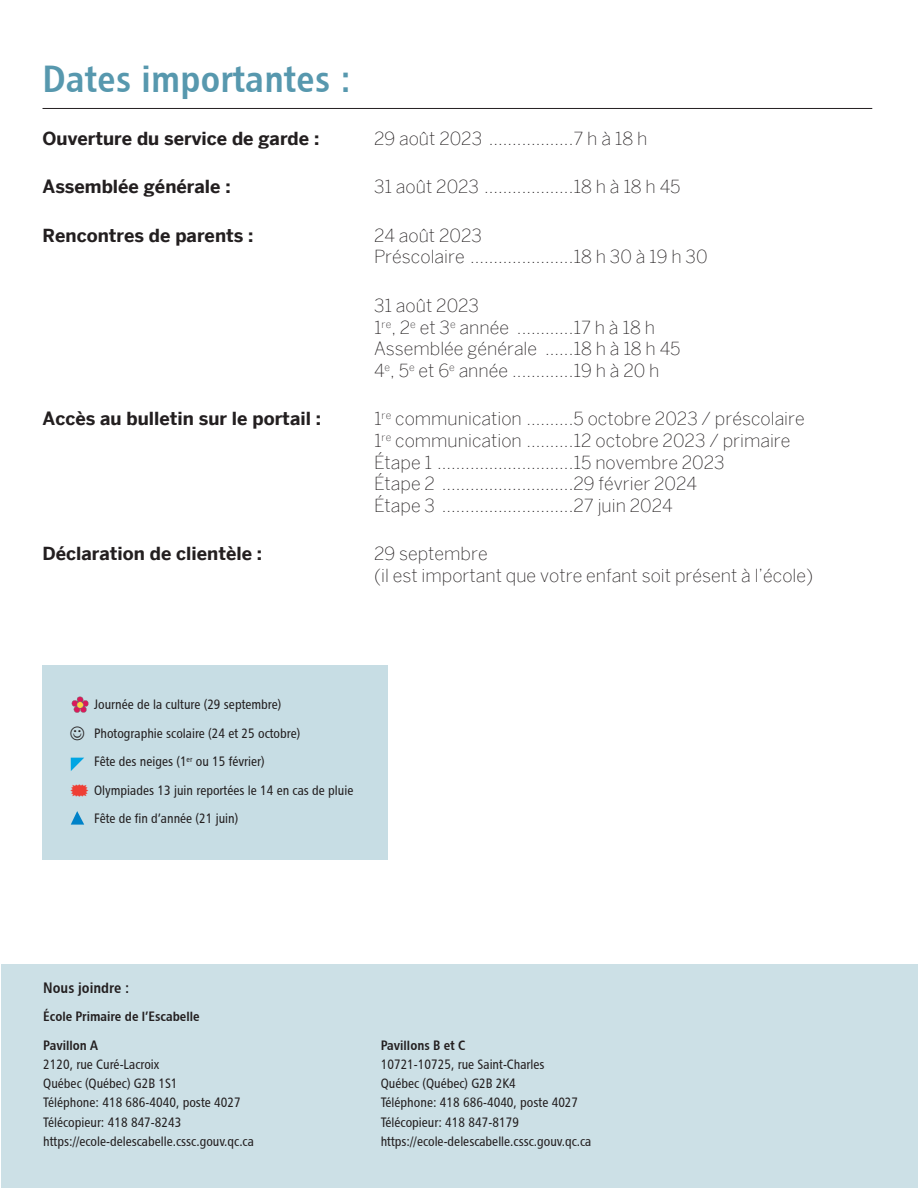
<style>
.page{position:relative;width:918px;height:1188px;background:#fff}
.page>*{position:absolute;margin:0;border:0;box-sizing:border-box;transform-origin:0 0}
.mois_de_l_année{font:37.5px "Chaloult Cond Demi Gras Normal";letter-spacing:.01em;color:#5798ae}
.t1{font:200 18px/21.6px "Benton Sans";color:#231f20}
.t2{font:700 18px "Benton Sans";color:#231f20}
.t3{font:15px "Chaloult Cond Demi Gras Normal";color:#231f20}
.t4{font:13.5px "Chaloult Cond Normal";color:#231f20}
.t5{font:13.5px "Chaloult Cond Demi Gras Normal";color:#231f20}
</style>
<div class="page">
<div style="left:1px;top:965px;width:917px;height:223px;background:#cce0e6"></div>
<div style="left:43px;top:666px;width:345px;height:194px;background:#c7dde4"></div>
<hr style="left:43px;top:108px;width:829px;height:1px;background:#231f20">
<svg style="left:71px;top:811px;width:13px;height:14px"></svg>
<svg style="left:71px;top:758px;width:13px;height:13px"></svg>
<svg style="left:72px;top:697px;width:16px;height:16px"></svg>
<p class="mois_de_l_année" style="left:43px;top:55px;width:310px">Dates importantes :</p>
<p class="t2" style="left:43px;top:127px;width:278px">Ouverture du service de garde :</p>
<p class="t1" style="left:374px;top:127px;width:275px">29 août 2023 ..................7 h à 18 h</p>
<p class="t2" style="left:43px;top:176px;width:190px">Assemblée générale :</p>
<p class="t1" style="left:374px;top:176px;width:308px">31 août 2023 ...................18 h à 18 h 45</p>
<p class="t2" style="left:43px;top:225px;width:213px">Rencontres de parents :</p>
<p class="t1" style="left:374px;top:224px;width:335px">24 août 2023<br>Préscolaire ......................18 h 30 à 19 h 30</p>
<p class="t1" style="left:374px;top:295px;width:308px">31 août 2023<br>1<sup>re</sup>, 2<sup>e</sup> et 3<sup>e</sup> année ............17 h à 18 h<br>Assemblée générale ......18 h à 18 h 45<br>4<sup>e</sup>, 5<sup>e</sup> et 6<sup>e</sup> année .............19 h à 20 h</p>
<p class="t2" style="left:43px;top:408px;width:280px">Accès au bulletin sur le portail :</p>
<p class="t1" style="left:374px;top:408px;width:432px">1<sup>re</sup> communication ..........5 octobre 2023 / préscolaire 1<sup>re</sup> communication ..........12 octobre 2023 / primaire Étape 1 .............................15 novembre 2023<br>Étape 2 ............................29 février 2024<br>Étape 3 ............................27 juin 2024</p>
<p class="t2" style="left:43px;top:543px;width:221px">Déclaration de clientèle :</p>
<p class="t1" style="left:374px;top:543px;width:441px">29 septembre<br>(il est important que votre enfant soit présent à l’école)</p>
<p class="t4" style="left:94px;top:696px;width:189px">Journée de la culture (29 septembre)</p>
<p class="t4" style="left:94px;top:725px;width:208px">Photographie scolaire (24 et 25 octobre)</p>
<p class="t4" style="left:94px;top:753px;width:172px">Fête des neiges (1<sup>er</sup> ou 15 février)</p>
<p class="t4" style="left:94px;top:782px;width:261px">Olympiades 13 juin reportées le 14 en cas de pluie</p>
<p class="t4" style="left:94px;top:810px;width:146px">Fête de fin d’année (21 juin)</p>
<p class="t3" style="left:43px;top:978px;width:88px">Nous joindre :</p>
<p class="t5" style="left:43px;top:1008px;width:158px">École Primaire de l’Escabelle</p>
<p class="t5" style="left:43px;top:1036px;width:56px">Pavillon A</p>
<p class="t5" style="left:381px;top:1036px;width:86px">Pavillons B et C</p>
<p class="t4" style="left:43px;top:1056px;width:118px">2120, rue Curé-Lacroix</p>
<p class="t4" style="left:381px;top:1056px;width:165px">10721-10725, rue Saint-Charles</p>
<p class="t4" style="left:43px;top:1075px;width:136px">Québec (Québec) G2B 1S1</p>
<p class="t4" style="left:381px;top:1075px;width:137px">Québec (Québec) G2B 2K4</p>
<p class="t4" style="left:43px;top:1094px;width:199px">Téléphone: 418 686-4040, poste 4027</p>
<p class="t4" style="left:381px;top:1094px;width:199px">Téléphone: 418 686-4040, poste 4027</p>
<p class="t4" style="left:43px;top:1114px;width:140px">Télécopieur: 418 847-8243</p>
<p class="t4" style="left:381px;top:1114px;width:140px">Télécopieur: 418 847-8179</p>
<p class="t4" style="left:43px;top:1133px;width:212px">https://ecole-delescabelle.cssc.gouv.qc.ca</p>
<p class="t4" style="left:381px;top:1133px;width:212px">https://ecole-delescabelle.cssc.gouv.qc.ca</p>
</div>
